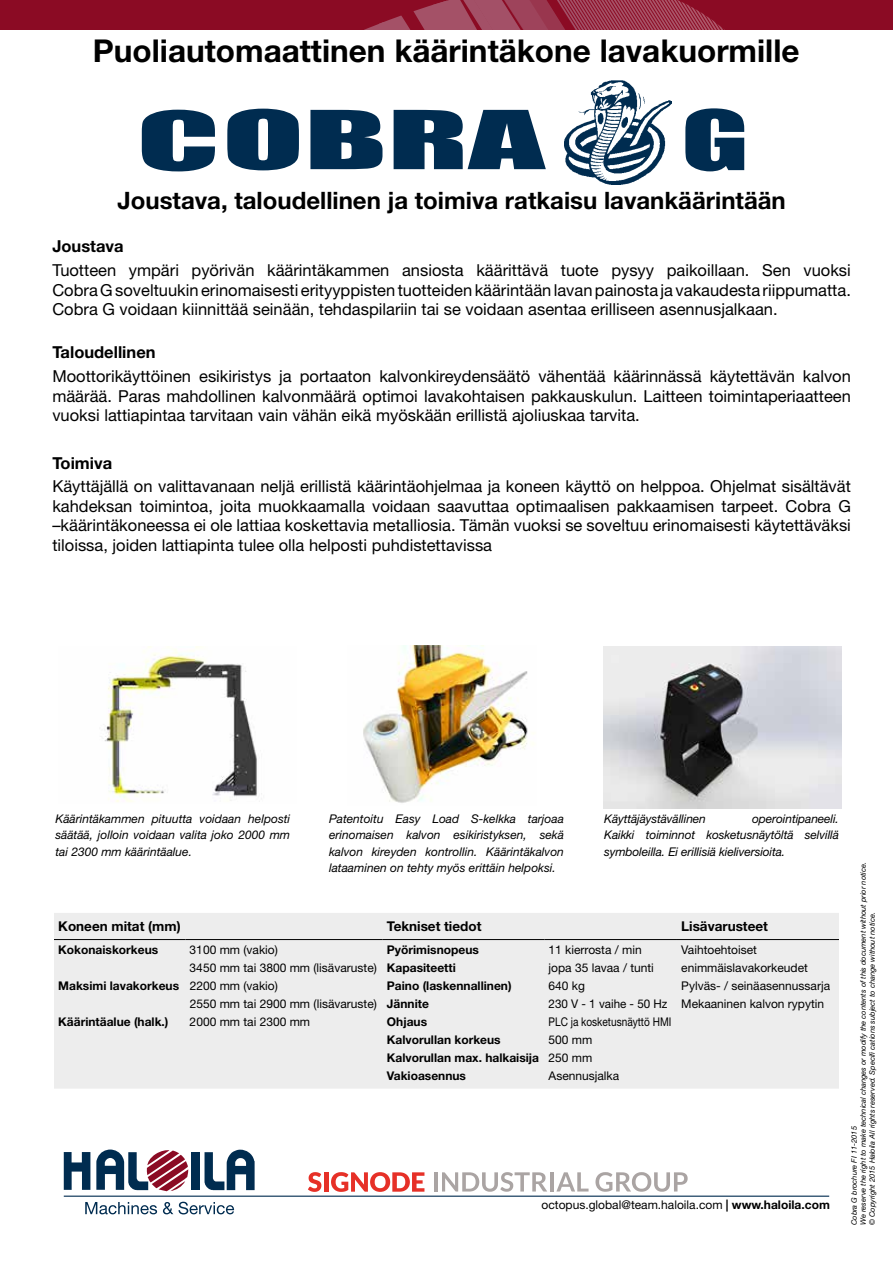
<style>
.page{position:relative;width:893px;height:1263px;background:#fff}
.page>*{position:absolute;margin:0;border:0;box-sizing:border-box;transform-origin:0 0}
.t1{font:76.5px "Impact";color:#002c50;scale:1.61 1}
.t2{font:700 31.5px "Helvetica Neue LT Std";color:#000}
.t3{font:700 24px "Helvetica Neue LT Std";color:#000}
.t4{font:16.5px/19.5px "Helvetica Neue LT Std";color:#000;text-align:justify}
.t5{font:700 16.5px "Helvetica Neue LT Std";color:#000}
.t6{font:700 13.5px "Helvetica Neue LT Std";color:#000}
.t7{font:italic 12px/16.5px "Helvetica Neue LT Std";color:#000;text-align:justify}
.t8{font:12px/18px "Helvetica Neue LT Std";color:#000}
.t9{font:700 12px/18px "Helvetica Neue LT Std";color:#000;text-align:justify}
.t10{font:12px "Helvetica Neue LT Std";color:#000;scale:.84 1}
.t11{font:italic 7.5px/9px "Helvetica Neue LT Std";letter-spacing:-.005em;color:#000}
.s1{font-weight:700}
.s2{font-weight:400}
</style>
<div class="page">
<div style="left:0;top:0;width:893px;height:30px;background:#8b0b24"></div>
<svg style="left:364px;top:0;width:361px;height:30px"></svg>
<img style="left:104px;top:647px;width:158px;height:155px">
<img style="left:604px;top:647px;width:238px;height:161px">
<svg style="left:142px;top:110px;width:73px;height:61px"></svg>
<svg style="left:227px;top:109px;width:72px;height:61px"></svg>
<svg style="left:310px;top:110px;width:72px;height:59px;background:#204666"></svg>
<svg style="left:394px;top:110px;width:152px;height:59px"></svg>
<img style="left:565px;top:80px;width:107px;height:105px">
<img style="left:363px;top:646px;width:165px;height:157px">
<div style="left:54px;top:913px;width:785px;height:176px;background:#ededed"></div>
<hr style="left:54px;top:939px;width:131px;height:1px;background:#000">
<hr style="left:185px;top:939px;width:198px;height:1px;background:#000">
<hr style="left:383px;top:939px;width:161px;height:1px;background:#000">
<hr style="left:544px;top:939px;width:133px;height:1px;background:#000">
<hr style="left:677px;top:939px;width:162px;height:1px;background:#000">
<hr style="left:64px;top:1195px;width:765px;height:2px;background:#002c50">
<svg style="left:64px;top:1152px;width:26px;height:38px"></svg>
<div style="left:191px;top:1152px;width:9px;height:38px;background:#002c50"></div>
<svg style="left:205px;top:1150px;width:50px;height:40px"></svg>
<svg style="left:96px;top:1149px;width:92px;height:42px"></svg>
<svg style="left:85px;top:1202px;width:149px;height:12px"></svg>
<hr style="left:434px;top:1172px;width:3px;height:19px;background:#aaa4a3">
<svg style="left:442px;top:1172px;width:105px;height:20px"></svg>
<hr style="left:550px;top:1172px;width:4px;height:19px;background:#aaa4a3">
<svg style="left:556px;top:1172px;width:33px;height:19px"></svg>
<svg style="left:595px;top:1172px;width:93px;height:20px"></svg>
<svg style="left:308px;top:1172px;width:13px;height:20px"></svg>
<div style="left:324px;top:1172px;width:5px;height:20px;background:#e63027"></div>
<svg style="left:331px;top:1172px;width:93px;height:20px"></svg>
<h2 class="t2" style="left:93px;top:31px;width:708px">Puoliautomaattinen käärintäkone lavakuormille</h2>
<h1 class="t1" style="left:681px;top:81px;width:44px">G</h1>
<h3 class="t3" style="left:117px;top:186px;width:670px">Joustava, taloudellinen ja toimiva ratkaisu lavankäärintään</h3>
<p class="t5" style="left:52px;top:236px;width:73px">Joustava</p>
<p class="t4" style="left:52px;top:260px;width:800px">Tuotteen ympäri pyörivän käärintäkammen ansiosta käärittävä tuote pysyy paikoillaan. Sen vuoksi Cobra G soveltuukin erinomaisesti erityyppisten tuotteiden käärintään lavan painosta ja vakaudesta riippumatta.<br>Cobra G voidaan kiinnittää seinään, tehdaspilariin tai se voidaan asentaa erilliseen asennusjalkaan.</p>
<p class="t5" style="left:52px;top:342px;width:105px">Taloudellinen</p>
<p class="t4" style="left:52px;top:366px;width:800px">Moottorikäyttöinen esikiristys ja portaaton kalvonkireydensäätö vähentää käärinnässä käytettävän kalvon määrää. Paras mahdollinen kalvonmäärä optimoi lavakohtaisen pakkauskulun. Laitteen toimintaperiaatteen vuoksi lattiapintaa tarvitaan vain vähän eikä myöskään erillistä ajoliuskaa tarvita.</p>
<p class="t5" style="left:52px;top:452px;width:61px">Toimiva</p>
<p class="t4" style="left:52px;top:476px;width:800px">Käyttäjällä on valittavanaan neljä erillistä käärintäohjelmaa ja koneen käyttö on helppoa. Ohjelmat sisältävät kahdeksan toimintoa, joita muokkaamalla voidaan saavuttaa optimaalisen pakkaamisen tarpeet. Cobra G –käärintäkoneessa ei ole lattiaa koskettavia metalliosia. Tämän vuoksi se soveltuu erinomaisesti käytettäväksi tiloissa, joiden lattiapinta tulee olla helposti puhdistettavissa</p>
<p class="t7" style="left:55px;top:810px;width:236px">Käärintäkammen pituutta voidaan helposti säätää, jolloin voidaan valita joko 2000 mm tai 2300 mm käärintäalue.</p>
<p class="t7" style="left:329px;top:810px;width:236px">Patentoitu Easy Load S-kelkka tarjoaa erinomaisen kalvon esikiristyksen, sekä kalvon kireyden kontrollin. Käärintäkalvon lataaminen on tehty myös erittäin helpoksi.</p>
<p class="t7" style="left:604px;top:810px;width:103px">Käyttäjäystävällinen</p>
<p class="t7" style="left:604px;top:810px;width:236px;text-indent:148px">operointipaneeli.<br>Kaikki toiminnot kosketusnäytöltä selvillä symboleilla. Ei erillisiä kieliversioita.</p>
<p class="t6" style="left:58px;top:918px;width:124px">Koneen mitat (mm)</p>
<p class="t6" style="left:387px;top:918px;width:96px">Tekniset tiedot</p>
<p class="t6" style="left:681px;top:918px;width:88px">Lisävarusteet</p>
<p class="t9" style="left:58px;top:940px;width:101px">Kokonaiskorkeus</p>
<p class="t8" style="left:190px;top:941px;width:189px">3100 mm (vakio)<br>3450 mm tai 3800 mm (lisävaruste)</p>
<p class="t9" style="left:387px;top:940px;width:93px">Pyörimisnopeus</p>
<p class="t8" style="left:549px;top:941px;width:95px">11 kierrosta / min</p>
<p class="t8" style="left:681px;top:941px;width:77px">Vaihtoehtoiset</p>
<p class="t9" style="left:387px;top:958px;width:70px">Kapasiteetti</p>
<p class="t8" style="left:549px;top:959px;width:107px">jopa 35 lavaa / tunti</p>
<p class="t8" style="left:681px;top:959px;width:128px">enimmäislavakorkeudet</p>
<p class="t8" style="left:190px;top:977px;width:189px;text-indent:-131px"><span class="s1">Maksimi lavakorkeus</span> 2200 mm (vakio)<br>2550 mm tai 2900 mm (lisävaruste)</p>
<p class="t9" style="left:387px;top:976px;width:126px">Paino (laskennallinen)</p>
<p class="t8" style="left:549px;top:977px;width:38px">640 kg</p>
<p class="t8" style="left:681px;top:977px;width:150px">Pylväs- / seinäasennussarja</p>
<p class="t9" style="left:387px;top:994px;width:43px">Jännite</p>
<p class="t8" style="left:549px;top:995px;width:277px">230 V - 1 vaihe - 50 Hz Mekaaninen kalvon rypytin</p>
<p class="t9" style="left:58px;top:1012px;width:112px">Käärintäalue (halk.)</p>
<p class="t8" style="left:190px;top:1013px;width:122px">2000 mm tai 2300 mm</p>
<p class="t9" style="left:387px;top:1012px;width:42px">Ohjaus</p>
<p class="t10" style="left:549px;top:1015px;width:148px">PLC ja kosketusnäyttö HMI</p>
<p class="t9" style="left:387px;top:1030px;width:115px">Kalvorullan korkeus</p>
<p class="t9" style="left:387px;top:1030px;width:207px;text-indent:162px"><span class="s2">500 mm </span>Kalvorullan max. halkaisija <span class="s2">250 mm </span>Vakioasennus</p>
<p class="t8" style="left:549px;top:1067px;width:72px">Asennusjalka</p>
<p class="t8" style="left:542px;top:1196px;width:290px">octopus.global@team.haloila.com <span class="s1">| www.haloila.com</span></p>
<p class="t11" style="left:850px;top:1225px;width:365px;rotate:-90deg">Cobra G brochure FI 11-2015<br>We reserve the right to make technical changes or modify the contents of this document without prior notice. © Copyright 2015 Haloila All rights reserved. Specifi cations subject to change without notice.</p>
</div>
